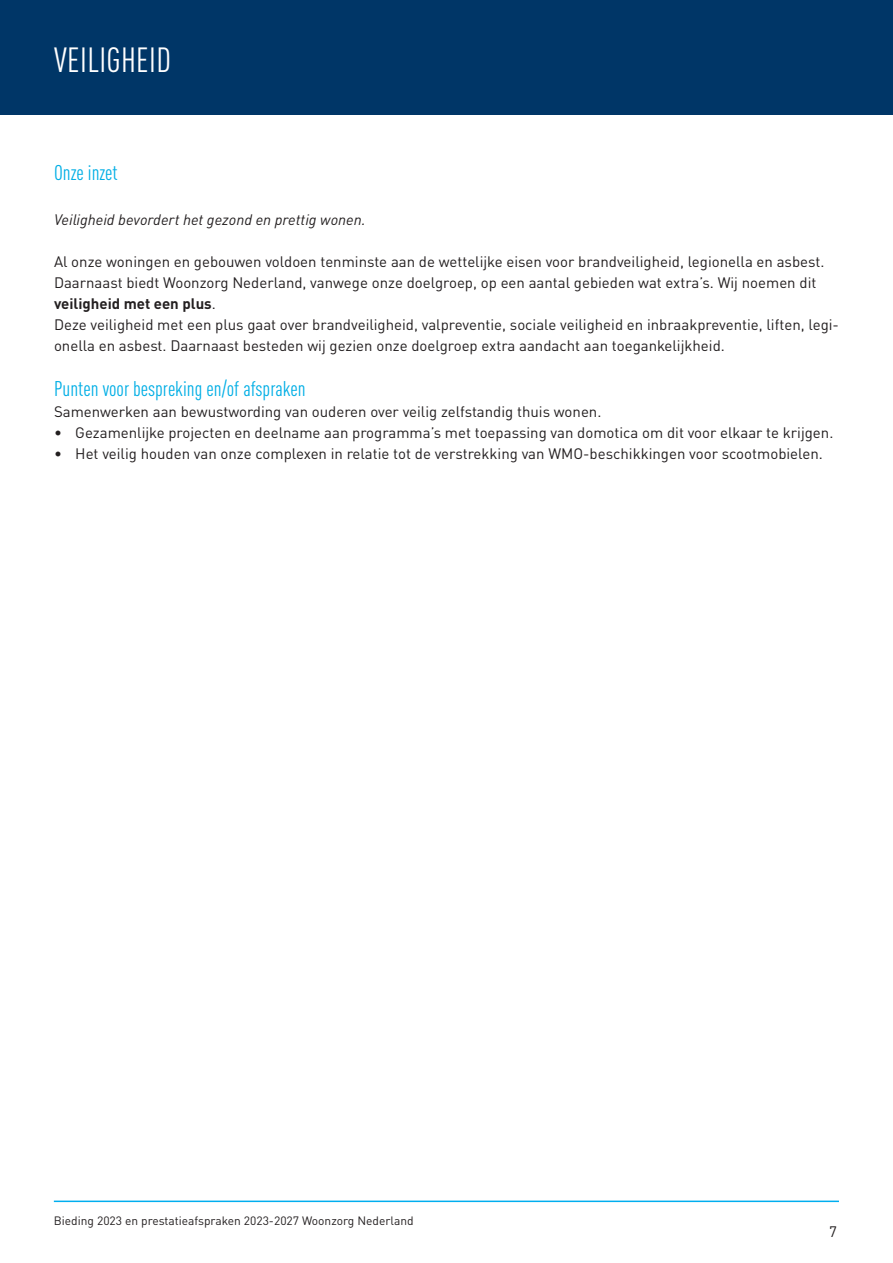
<style>
.page{position:relative;width:893px;height:1263px;background:#fff}
.page>*{position:absolute;margin:0;border:0;box-sizing:border-box;transform-origin:0 0}
.t1{font:condensed 34.5px "DIN Pro";letter-spacing:.01em;color:#fff}
.t2{font:condensed 21px "DIN Pro";color:#00aee5}
.t3{font:15px/21px "DIN Pro";color:#231f20}
.t4{font:italic 15px "DIN Pro";color:#231f20}
.t5{font:12px "DIN Pro";color:#231f20}
.s1{font-weight:700}
</style>
<div class="page">
<hr style="left:54px;top:1200px;width:785px;height:2px;background:#00aeef">
<div style="left:0;top:0;width:893px;height:114px;background:#003667"></div>
<h1 class="t1" style="left:54px;top:35px;width:118px">VEILIGHEID</h1>
<h2 class="t2" style="left:54px;top:158px;width:65px">Onze inzet</h2>
<p class="t4" style="left:54px;top:208px;width:313px">Veiligheid bevordert het gezond en prettig wonen.</p>
<p class="t3" style="left:54px;top:250px;width:786px">Al onze woningen en gebouwen voldoen tenminste aan de wettelijke eisen voor brandveiligheid, legionella en asbest.<br>Daarnaast biedt Woonzorg Nederland, vanwege onze doelgroep, op een aantal gebieden wat extra’s. Wij noemen dit <span class="s1">veiligheid met een plus</span>.<br>Deze veiligheid met een plus gaat over brandveiligheid, valpreventie, sociale veiligheid en inbraakpreventie, liften, legi&shy;onella en asbest. Daarnaast besteden wij gezien onze doelgroep extra aandacht aan toegankelijkheid.</p>
<h2 class="t2" style="left:54px;top:374px;width:253px">Punten voor bespreking en/of afspraken</h2>
<p class="t3" style="left:54px;top:400px;width:549px">Samenwerken aan bewustwording van ouderen over veilig zelfstandig thuis wonen.</p>
<p class="t3" style="left:54px;top:421px;width:781px">• Gezamenlijke projecten en deelname aan programma’s met toepassing van domotica om dit voor elkaar te krijgen.</p>
<p class="t3" style="left:54px;top:442px;width:770px">• Het veilig houden van onze complexen in relatie tot de verstrekking van WMO-beschikkingen voor scootmobielen.</p>
<p class="t5" style="left:54px;top:1211px;width:361px">Bieding 2023 en prestatieafspraken 2023-2027 Woonzorg Nederland</p>
<p class="t3" style="left:829px;top:1219px;width:9px">7</p>
</div>
